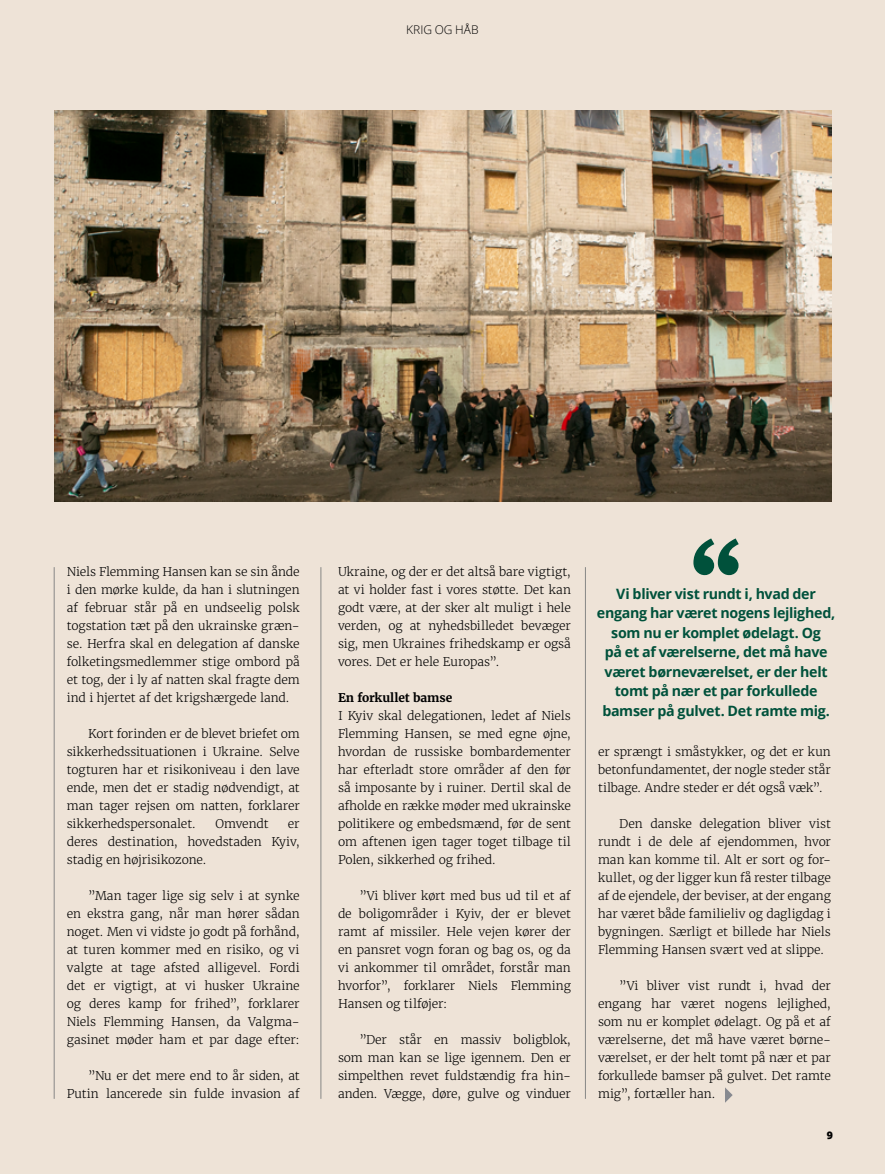
<style>
.page{position:relative;width:885px;height:1174px;background:#fff}
.page>*{position:absolute;margin:0;border:0;box-sizing:border-box;transform-origin:0 0}
.t1{font:700 14.25px/19.5px "Open Sans";letter-spacing:-.02em;color:#00513b;text-align:center}
.t2{font:300 12px/18px "Merriweather";letter-spacing:-.01em;color:#000;text-align:justify}
.t3{font:700 12px "Merriweather";letter-spacing:-.01em;color:#000}
.t4{font:300 12px "Open Sans";letter-spacing:.005em;color:#000}
.t5{font:300 12px "Open Sans";color:#5b5d62}
.t6{font:800 10.5px "Open Sans";color:#000}
</style>
<div class="page">
<div style="left:0;top:0;width:884px;height:1174px;background:#eee3d7"></div>
<hr style="left:54px;top:567px;width:1px;height:531px;background:#878786">
<hr style="left:585px;top:567px;width:1px;height:531px;background:#878786">
<hr style="left:320px;top:567px;width:1px;height:531px;background:#878786">
<img style="left:54px;top:111px;width:777px;height:391px">
<svg style="left:693px;top:538px;width:45px;height:37px"></svg>
<svg style="left:725px;top:1087px;width:7px;height:15px"></svg>
<p class="t4" style="left:406px;top:21px;width:74px">KRIG OG HÅB</p>
<p class="t5" style="left:426px;top:21px;width:33px">EMNE</p>
<p class="t2" style="left:67px;top:563px;width:234px">Niels Flemming Hansen kan se sin ånde i den mørke kulde, da han i slutningen af februar står på en undseelig polsk togstation tæt på den ukrainske græn&shy;se. Herfra skal en delegation af danske folketingsmedlemmer stige ombord på et tog, der i ly af natten skal fragte dem ind i hjertet af det krigshærgede land.</p>
<p class="t2" style="left:67px;top:725px;width:234px;text-indent:21px">Kort forinden er de blevet briefet om sikkerhedssituationen i Ukraine. Selve togturen har et risikoniveau i den lave ende, men det er stadig nødvendigt, at man tager rejsen om natten, forklarer sikkerhedspersonalet.</p>
<p class="t2" style="left:215px;top:815px;width:55px">Omvendt</p>
<p class="t2" style="left:67px;top:815px;width:234px;text-indent:221px">er deres destination, hovedstaden Kyiv, stadig en højrisikozone.</p>
<p class="t2" style="left:67px;top:887px;width:234px;text-indent:21px">”Man tager lige sig selv i at synke en ekstra gang, når man hører sådan noget. Men vi vidste jo godt på forhånd, at turen kommer med en risiko, og vi valgte at tage afsted alligevel. Fordi det er vigtigt, at vi husker Ukraine og deres kamp for frihed”, forklarer Niels Flemming Hansen, da Valgma&shy;gasinet møder ham et par dage efter:</p>
<p class="t2" style="left:67px;top:1067px;width:234px;text-align:right">”Nu er det mere end to år siden, at<br>Putin lancerede sin fulde invasion af</p>
<p class="t2" style="left:338px;top:563px;width:234px">Ukraine, og der er det altså bare vigtigt, at vi holder fast i vores støtte. Det kan godt være, at der sker alt muligt i hele verden, og at nyhedsbilledet bevæger sig, men Ukraines frihedskamp er også vores. Det er hele Europas”.</p>
<p class="t3" style="left:338px;top:690px;width:116px">En forkullet bamse</p>
<p class="t2" style="left:338px;top:707px;width:234px">I Kyiv skal delegationen, ledet af Niels Flemming Hansen, se med egne øjne, hvordan de russiske bombardementer har efterladt store områder af den før så imposante by i ruiner. Dertil skal de afholde en række møder med ukrainske politikere og embedsmænd, før de sent om aftenen igen tager toget tilbage til Polen, sikkerhed og frihed.</p>
<p class="t2" style="left:338px;top:887px;width:234px;text-indent:21px">”Vi bliver kørt med bus ud til et af de boligområder i Kyiv, der er blevet ramt af missiler. Hele vejen kører der en pansret vogn foran og bag os, og da vi ankommer til området, forstår man hvorfor”, forklarer Niels Flemming Hansen og tilføjer:</p>
<p class="t2" style="left:338px;top:1031px;width:234px;text-indent:21px">”Der står en massiv boligblok, som man kan se lige igennem. Den er simpelthen revet fuldstændig fra hin&shy;anden. Vægge, døre, gulve og vinduer</p>
<p class="t1" style="left:596px;top:583px;width:240px">Vi bliver vist rundt i, hvad der engang har været nogens lejlighed, som nu er komplet ødelagt. Og<br>på et af værelserne, det må have været børneværelset, er der helt tomt på nær et par forkullede bamser på gulvet. Det ramte mig.</p>
<p class="t2" style="left:598px;top:743px;width:234px">er sprængt i småstykker, og det er kun betonfundamentet, der nogle steder står tilbage. Andre steder er dét også væk”.</p>
<p class="t2" style="left:598px;top:815px;width:234px;text-indent:21px">Den danske delegation bliver vist rundt i de dele af ejendommen, hvor man kan komme til. Alt er sort og for&shy;kullet, og der ligger kun få rester tilbage af de ejendele, der beviser, at der engang har været både familieliv og dagligdag i bygningen. Særligt et billede har Niels Flemming Hansen svært ved at slippe.</p>
<p class="t2" style="left:598px;top:977px;width:234px;text-indent:21px">”Vi bliver vist rundt i, hvad der engang har været nogens lejlighed, som nu er komplet ødelagt. Og på et af værelserne, det må have været børne&shy;værelset, er der helt tomt på nær et par forkullede bamser på gulvet. Det ramte mig”, fortæller han.</p>
<p class="t6" style="left:826px;top:1127px;width:8px">9</p>
</div>
